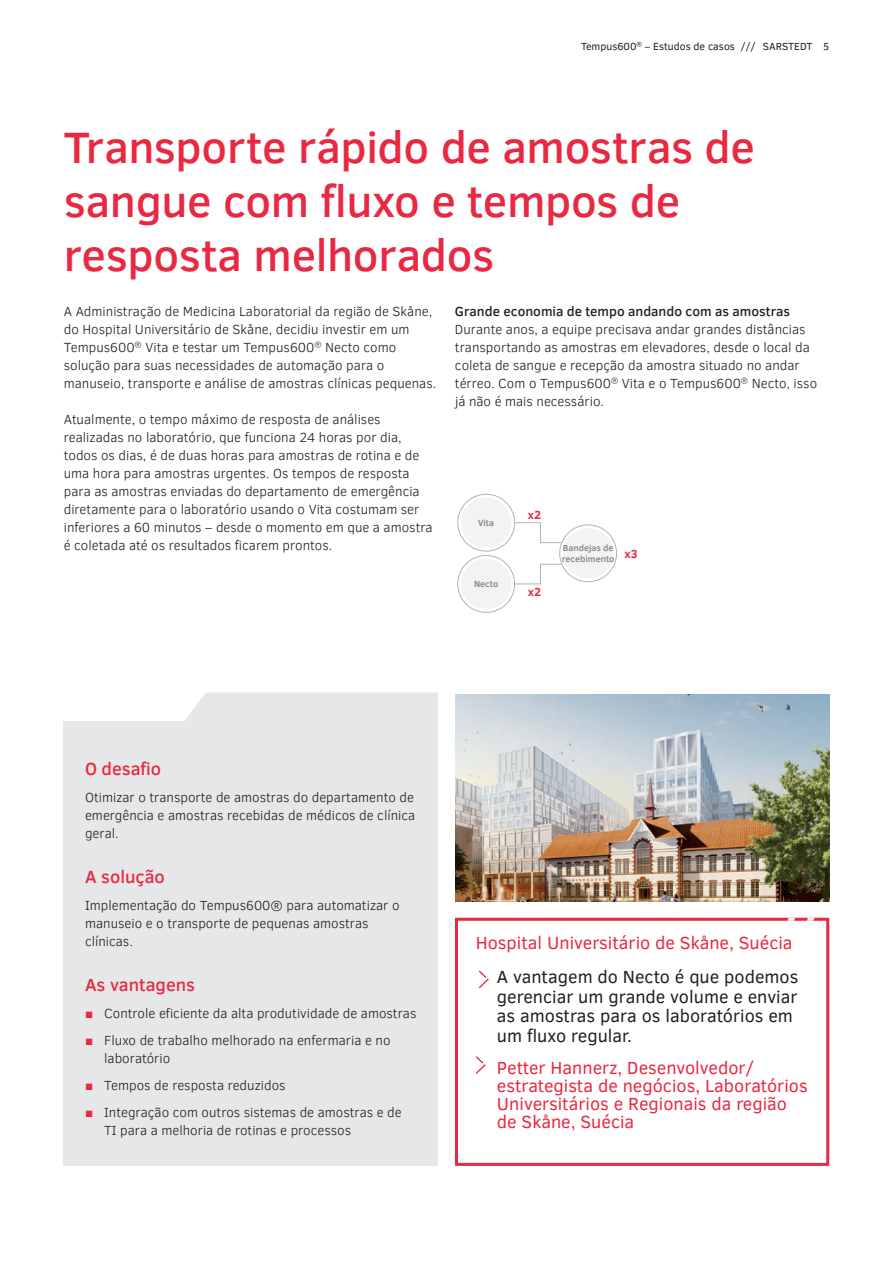
<style>
.page{position:relative;width:893px;height:1263px;background:#fff}
.page>*{position:absolute;margin:0;border:0;box-sizing:border-box;transform-origin:0 0}
.t1{font:500 45px/54px "Clear Sans";letter-spacing:-.01em;color:#e92841}
.t2{font:18px/18px "Clear Sans";color:#e92841}
.t3{font:18px/19.5px "Clear Sans";color:#231f20}
.t4{font:500 18px "Clear Sans";color:#e92841}
.t5{font:300 13.5px/18px "Clear Sans";color:#231f20}
.t6{font:500 13.5px "Clear Sans";color:#231f20}
.t7{font:700 12px "Clear Sans";color:#e92841}
.t8{font:10.5px "Clear Sans";color:#231f20}
.t9{font:700 9px/10.5px "Clear Sans";color:#8a8c8f}
.s1{font-weight:400;color:#e92841}
</style>
<div class="page">
<div style="left:455px;top:918px;width:374px;height:248px;border:3px solid #e92841"></div>
<svg style="left:476px;top:1056px;width:10px;height:18px"></svg>
<svg style="left:479px;top:970px;width:10px;height:18px"></svg>
<svg style="left:787px;top:918px;width:8px;height:3px"></svg>
<svg style="left:807px;top:918px;width:7px;height:3px"></svg>
<img style="left:455px;top:694px;width:374px;height:207px">
<svg style="left:509px;top:563px;width:64px;height:22px"></svg>
<svg style="left:506px;top:522px;width:67px;height:22px"></svg>
<svg style="left:458px;top:555px;width:57px;height:57px"></svg>
<div style="left:457px;top:555px;width:58px;height:58px;border:1px solid #b2b3b7;border-radius:50%"></div>
<svg style="left:458px;top:494px;width:57px;height:57px"></svg>
<div style="left:457px;top:494px;width:58px;height:58px;border:1px solid #b2b3b7;border-radius:50%"></div>
<svg style="left:560px;top:525px;width:57px;height:57px"></svg>
<div style="left:559px;top:524px;width:58px;height:58px;border:1px solid #b2b3b7;border-radius:50%"></div>
<div style="left:461px;top:498px;width:50px;height:50px;background:#f2f3f4;border-radius:50%"></div>
<div style="left:461px;top:559px;width:50px;height:50px;background:#f2f3f4;border-radius:50%"></div>
<div style="left:563px;top:528px;width:50px;height:50px;background:#f2f3f4;border-radius:50%"></div>
<svg style="left:185px;top:692px;width:253px;height:29px;background:#e7e8ea"></svg>
<div style="left:64px;top:721px;width:374px;height:445px;background:#e6e7e9"></div>
<p class="t8" style="left:581px;top:39px;width:250px">Tempus600<sup>®</sup> – Estudos de casos /// SARSTEDT 5</p>
<h1 class="t1" style="left:64px;top:119px;width:693px">Transporte rápido de amostras de sangue com fluxo e tempos de resposta melhorados</h1>
<p class="t5" style="left:64px;top:302px;width:374px">A Administração de Medicina Laboratorial da região de Skåne, do Hospital Universitário de Skåne, decidiu investir em um Tempus600<sup>®</sup> Vita e testar um Tempus600<sup>®</sup> Necto como solução para suas necessidades de automação para o manuseio, transporte e análise de amostras clínicas pequenas.</p>
<p class="t5" style="left:64px;top:410px;width:370px">Atualmente, o tempo máximo de resposta de análises realizadas no laboratório, que funciona 24 horas por dia, todos os dias, é de duas horas para amostras de rotina e de uma hora para amostras urgentes. Os tempos de resposta para as amostras enviadas do departamento de emergência diretamente para o laboratório usando o Vita costumam ser inferiores a 60 minutos – desde o momento em que a amostra é coletada até os resultados ficarem prontos.</p>
<p class="t6" style="left:455px;top:302px;width:337px">Grande economia de tempo andando com as amostras</p>
<p class="t5" style="left:455px;top:320px;width:364px">Durante anos, a equipe precisava andar grandes distâncias transportando as amostras em elevadores, desde o local da coleta de sangue e recepção da amostra situado no andar térreo. Com o Tempus600<sup>®</sup> Vita e o Tempus600<sup>®</sup> Necto, isso já não é mais necessário.</p>
<p class="t7" style="left:528px;top:506px;width:15px">x2</p>
<p class="t9" style="left:478px;top:517px;width:18px">Vita</p>
<p class="t9" style="left:562px;top:543px;width:54px">Bandejas de recebimento</p>
<p class="t7" style="left:624px;top:545px;width:15px">x3</p>
<p class="t9" style="left:474px;top:578px;width:26px">Necto</p>
<p class="t7" style="left:528px;top:583px;width:15px">x2</p>
<h2 class="t4" style="left:85px;top:756px;width:78px">O desafio</h2>
<p class="t5" style="left:85px;top:788px;width:332px;text-align:justify">Otimizar o transporte de amostras do departamento de emergência e amostras recebidas de médicos de clínica geral.</p>
<h2 class="t4" style="left:85px;top:864px;width:81px">A solução</h2>
<p class="t5" style="left:85px;top:896px;width:316px">Implementação do Tempus600® para automatizar o manuseio e o transporte de pequenas amostras clínicas.</p>
<h2 class="t4" style="left:85px;top:972px;width:112px">As vantagens</h2>
<p class="t5" style="left:85px;top:1004px;width:333px"><span class="s1">■</span> Controle eficiente da alta produtividade de amostras</p>
<p class="t5" style="left:104px;top:1031px;width:288px;text-indent:-19px"><span class="s1">■</span> Fluxo de trabalho melhorado na enfermaria e no laboratório</p>
<p class="t5" style="left:85px;top:1076px;width:202px"><span class="s1">■</span> Tempos de resposta reduzidos</p>
<p class="t5" style="left:104px;top:1103px;width:299px;text-indent:-19px"><span class="s1">■</span> Integração com outros sistemas de amostras e de<br>TI para a melhoria de rotinas e processos</p>
<h2 class="t2" style="left:476px;top:933px;width:318px">Hospital Universitário de Skåne, Suécia</h2>
<h2 class="t3" style="left:497px;top:967px;width:303px">A vantagem do Necto é que podemos gerenciar um grande volume e enviar as amostras para os laboratórios em um fluxo regular.</h2>
<h2 class="t2" style="left:497px;top:1059px;width:312px">Petter Hannerz, Desenvolvedor/ estrategista de negócios, Laboratórios<br>Universitários e Regionais da região de Skåne, Suécia</h2>
</div>
